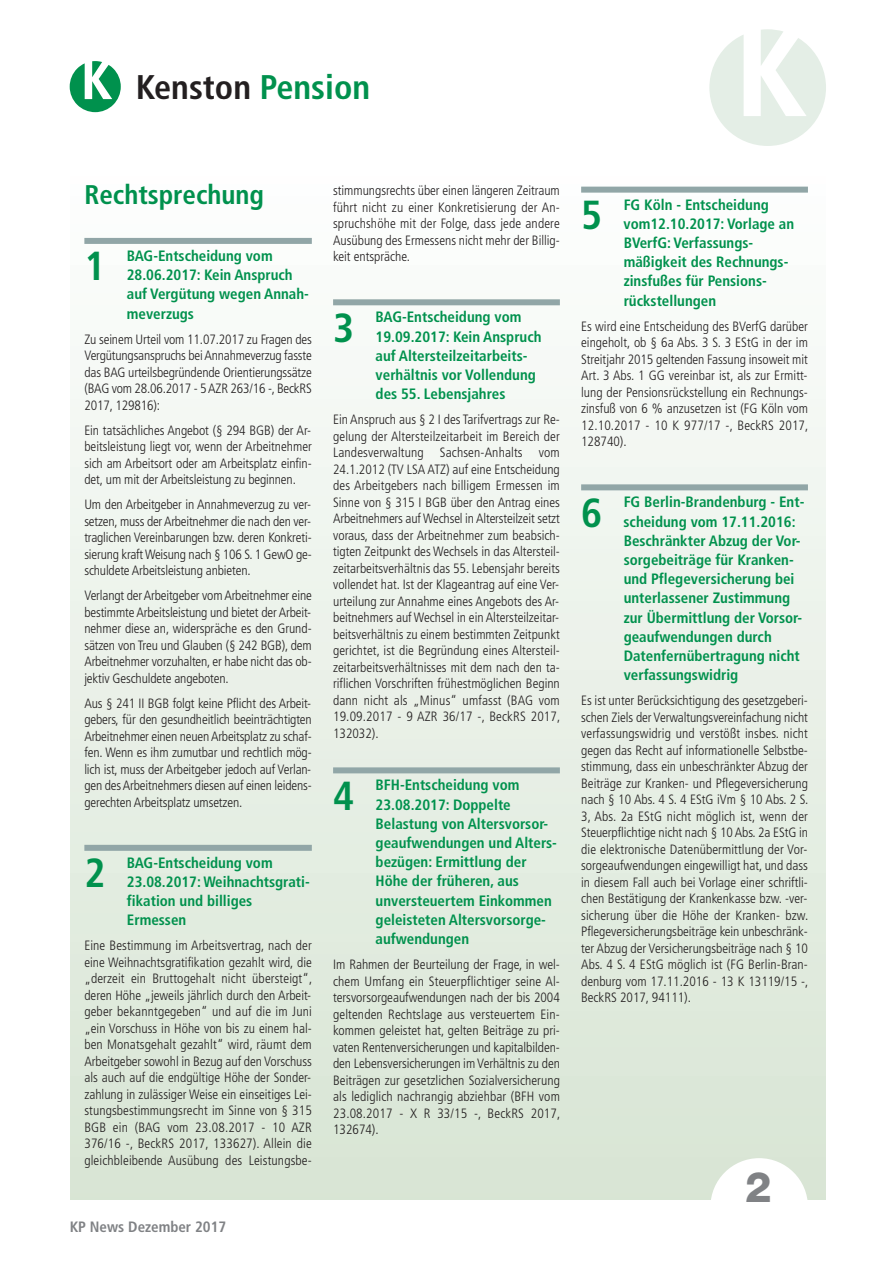
<style>
.page{position:relative;width:893px;height:1263px;background:#fff}
.page>*{position:absolute;margin:0;border:0;box-sizing:border-box;transform-origin:0 0}
.t1{font:800 42px "Helvetica Neue";color:#808285}
.t2{font:700 condensed 40.5px "Frutiger";color:#00914d}
.t3{font:700 condensed 34.2px "Frutiger";color:#231f20}
.t4{font:700 condensed 27px "Frutiger";color:#00914d}
.t5{font:700 condensed 15px/19.2px "Frutiger";color:#00914d}
.t6{font:700 condensed 15px "Frutiger";color:#808285}
.t7{font:300 condensed 13.5px/16.5px "Frutiger";color:#231f20;text-align:justify}
.s1{color:#00914d}
</style>
<div class="page">
<div style="left:70px;top:168px;width:756px;height:1031px;background:linear-gradient(to bottom,#fdfefe,#d8e5d4)"></div>
<div style="left:333px;top:299px;width:227px;height:6px;background:#91a6a7"></div>
<div style="left:333px;top:767px;width:227px;height:6px;background:#91a6a7"></div>
<div style="left:581px;top:187px;width:227px;height:6px;background:#91a6a7"></div>
<div style="left:581px;top:484px;width:227px;height:6px;background:#91a6a7"></div>
<div style="left:84px;top:238px;width:228px;height:6px;background:#91a6a7"></div>
<div style="left:84px;top:845px;width:228px;height:6px;background:#91a6a7"></div>
<svg style="left:709px;top:29px;width:117px;height:117px"></svg>
<div style="left:710px;top:1158px;width:98px;height:98px;background:#fff;border-radius:50%"></div>
<svg style="left:70px;top:61px;width:51px;height:51px"></svg>
<h3 class="t3" style="left:136px;top:73px;width:236px">Kenston <span class="s1">Pension</span></h3>
<h3 class="t4" style="left:84px;top:183px;width:181px">Rechtsprechung</h3>
<h2 class="t2" style="left:84px;top:250px;width:23px">1</h2>
<p class="t5" style="left:127px;top:247px;width:184px">BAG-Entscheidung vom<br>28.06.2017: Kein Anspruch auf Vergütung wegen Annah&shy;meverzugs</p>
<p class="t7" style="left:84px;top:332px;width:229px">Zu seinem Urteil vom 11.07.2017 zu Fragen des Vergütungsanspruchs beiAnnahmeverzug fasste das BAG urteilsbegründende Orientierungssätze (BAG vom 28.06.2017 - 5AZR 263/16 -, BeckRS 2017, 129816):</p>
<p class="t7" style="left:84px;top:423px;width:229px">Ein tatsächliches Angebot (§ 294 BGB) der Ar&shy;beitsleistung liegt vor, wenn der Arbeitnehmer sich am Arbeitsort oder am Arbeitsplatz einfin&shy;det, um mit der Arbeitsleistung zu beginnen.</p>
<p class="t7" style="left:84px;top:497px;width:229px">Um den Arbeitgeber in Annahmeverzug zu ver&shy;setzen, muss derArbeitnehmer die nach den ver&shy;traglichen Vereinbarungen bzw. deren Konkreti&shy;sierung kraftWeisung nach § 106 S. 1 GewO ge&shy;schuldete Arbeitsleistung anbieten.</p>
<p class="t7" style="left:84px;top:588px;width:229px">Verlangt derArbeitgeber vomArbeitnehmer eine bestimmte Arbeitsleistung und bietet der Arbeit&shy;nehmer diese an, widerspräche es den Grund&shy;sätzen von Treu und Glauben (§ 242 BGB), dem Arbeitnehmer vorzuhalten, er habe nicht das ob&shy;jektiv Geschuldete angeboten.</p>
<p class="t7" style="left:84px;top:696px;width:229px">Aus § 241 II BGB folgt keine Pflicht des Arbeit&shy;gebers, für den gesundheitlich beeinträchtigten Arbeitnehmer einen neuenArbeitsplatz zu schaf&shy;fen. Wenn es ihm zumutbar und rechtlich mög&shy;lich ist, muss der Arbeitgeber jedoch auf Verlan&shy;gen desArbeitnehmers diesen auf einen leidens&shy;gerechten Arbeitsplatz umsetzen.</p>
<h2 class="t2" style="left:84px;top:857px;width:23px">2</h2>
<p class="t5" style="left:127px;top:854px;width:184px">BAG-Entscheidung vom<br>23.08.2017: Weihnachtsgrati&shy;fikation und billiges<br>Ermessen</p>
<p class="t7" style="left:84px;top:938px;width:229px">Eine Bestimmung im Arbeitsvertrag, nach der eine Weihnachtsgratifikation gezahlt wird, die „derzeit ein Bruttogehalt nicht übersteigt“, deren Höhe „jeweils jährlich durch den Arbeit&shy;geber bekanntgegeben“ und auf die im Juni „ein Vorschuss in Höhe von bis zu einem hal&shy;ben Monatsgehalt gezahlt“ wird, räumt dem Arbeitgeber sowohl in Bezug auf den Vorschuss als auch auf die endgültige Höhe der Sonder&shy;zahlung in zulässiger Weise ein einseitiges Lei&shy;stungsbestimmungsrecht im Sinne von § 315<br>BGB ein (BAG vom 23.08.2017 - 10 AZR 376/16 -, BeckRS 2017, 133627). Allein die gleichbleibende Ausübung des Leistungsbe-</p>
<p class="t6" style="left:70px;top:1221px;width:158px">KP News Dezember 2017</p>
<p class="t7" style="left:333px;top:183px;width:228px">stimmungsrechts über einen längeren Zeitraum führt nicht zu einer Konkretisierung der An&shy;spruchshöhe mit der Folge, dass jede andere Ausübung des Ermessens nicht mehr der Billig&shy;keit entspräche.</p>
<h2 class="t2" style="left:333px;top:311px;width:23px">3</h2>
<p class="t5" style="left:376px;top:309px;width:167px">BAG-Entscheidung vom<br>19.09.2017: Kein Anspruch auf Altersteilzeitarbeits&shy;verhältnis vor Vollendung des 55. Lebensjahres</p>
<p class="t7" style="left:333px;top:412px;width:229px">Ein Anspruch aus § 2 I des Tarifvertrags zur Re&shy;gelung der Altersteilzeitarbeit im Bereich der Landesverwaltung Sachsen-Anhalts vom 24.1.2012 (TV LSA ATZ) auf eine Entscheidung des Arbeitgebers nach billigem Ermessen im Sinne von § 315 I BGB über den Antrag eines Arbeitnehmers aufWechsel inAltersteilzeit setzt voraus, dass der Arbeitnehmer zum beabsich&shy;tigten Zeitpunkt des Wechsels in das Altersteil&shy;zeitarbeitsverhältnis das 55. Lebensjahr bereits vollendet hat. Ist der Klageantrag auf eine Ver&shy;urteilung zur Annahme eines Angebots des Ar&shy;beitnehmers auf Wechsel in ein Altersteilzeitar&shy;beitsverhältnis zu einem bestimmten Zeitpunkt gerichtet, ist die Begründung eines Altersteil&shy;zeitarbeitsverhältnisses mit dem nach den ta&shy;riflichen Vorschriften frühestmöglichen Beginn dann nicht als „Minus“ umfasst (BAG vom 19.09.2017 - 9 AZR 36/17 -, BeckRS 2017, 132032).</p>
<h2 class="t2" style="left:333px;top:779px;width:23px">4</h2>
<p class="t5" style="left:376px;top:777px;width:183px">BFH-Entscheidung vom<br>23.08.2017: Doppelte<br>Belastung von Altersvorsor&shy;geaufwendungen und Alters&shy;bezügen: Ermittlung der<br>Höhe der früheren, aus unversteuertem Einkommen geleisteten Altersvorsorge&shy;aufwendungen</p>
<p class="t7" style="left:333px;top:957px;width:229px">Im Rahmen der Beurteilung der Frage, in wel&shy;chem Umfang ein Steuerpflichtiger seine Al&shy;tersvorsorgeaufwendungen nach der bis 2004 geltenden Rechtslage aus versteuertem Ein&shy;kommen geleistet hat, gelten Beiträge zu pri&shy;vaten Rentenversicherungen und kapitalbilden&shy;den Lebensversicherungen imVerhältnis zu den Beiträgen zur gesetzlichen Sozialversicherung als lediglich nachrangig abziehbar (BFH vom 23.08.2017 - X R 33/15 -, BeckRS 2017, 132674).</p>
<h2 class="t2" style="left:581px;top:198px;width:23px">5</h2>
<p class="t5" style="left:623px;top:196px;width:172px">FG Köln - Entscheidung vom12.10.2017: Vorlage an<br>BVerfG: Verfassungs&shy;mäßigkeit des Rechnungs&shy;zinsfußes für Pensions&shy;rückstellungen</p>
<p class="t7" style="left:581px;top:319px;width:229px">Es wird eine Entscheidung des BVerfG darüber eingeholt, ob § 6a Abs. 3 S. 3 EStG in der im Streitjahr 2015 geltenden Fassung insoweit mit Art. 3 Abs. 1 GG vereinbar ist, als zur Ermitt&shy;lung der Pensionsrückstellung ein Rechnungs&shy;zinsfuß von 6 % anzusetzen ist (FG Köln vom 12.10.2017 - 10 K 977/17 -, BeckRS 2017, 128740).</p>
<h2 class="t2" style="left:581px;top:496px;width:23px">6</h2>
<p class="t5" style="left:623px;top:494px;width:182px">FG Berlin-Brandenburg - Ent&shy;scheidung vom 17.11.2016:<br>Beschränkter Abzug der Vor&shy;sorgebeiträge für Kranken&shy;und Pflegeversicherung bei unterlassener Zustimmung zur Übermittlung der Vorsor&shy;geaufwendungen durch<br>Datenfernübertragung nicht verfassungswidrig</p>
<p class="t7" style="left:581px;top:693px;width:229px">Es ist unter Berücksichtigung des gesetzgeberi&shy;schen Ziels der Verwaltungsvereinfachung nicht verfassungswidrig und verstößt insbes. nicht gegen das Recht auf informationelle Selbstbe&shy;stimmung, dass ein unbeschränkter Abzug der Beiträge zur Kranken- und Pflegeversicherung nach § 10 Abs. 4 S. 4 EStG iVm § 10 Abs. 2 S.<br>3, Abs. 2a EStG nicht möglich ist, wenn der Steuerpflichtige nicht nach § 10 Abs. 2a EStG in die elektronische Datenübermittlung der Vor&shy;sorgeaufwendungen eingewilligt hat, und dass in diesem Fall auch bei Vorlage einer schriftli&shy;chen Bestätigung der Krankenkasse bzw. -ver&shy;sicherung über die Höhe der Kranken- bzw.<br>Pflegeversicherungsbeiträge kein unbeschränk&shy;ter Abzug der Versicherungsbeiträge nach § 10<br>Abs. 4 S. 4 EStG möglich ist (FG Berlin-Bran&shy;denburg vom 17.11.2016 - 13 K 13119/15 -, BeckRS 2017, 94111).</p>
<h1 class="t1" style="left:745px;top:1171px;width:28px">2</h1>
</div>
